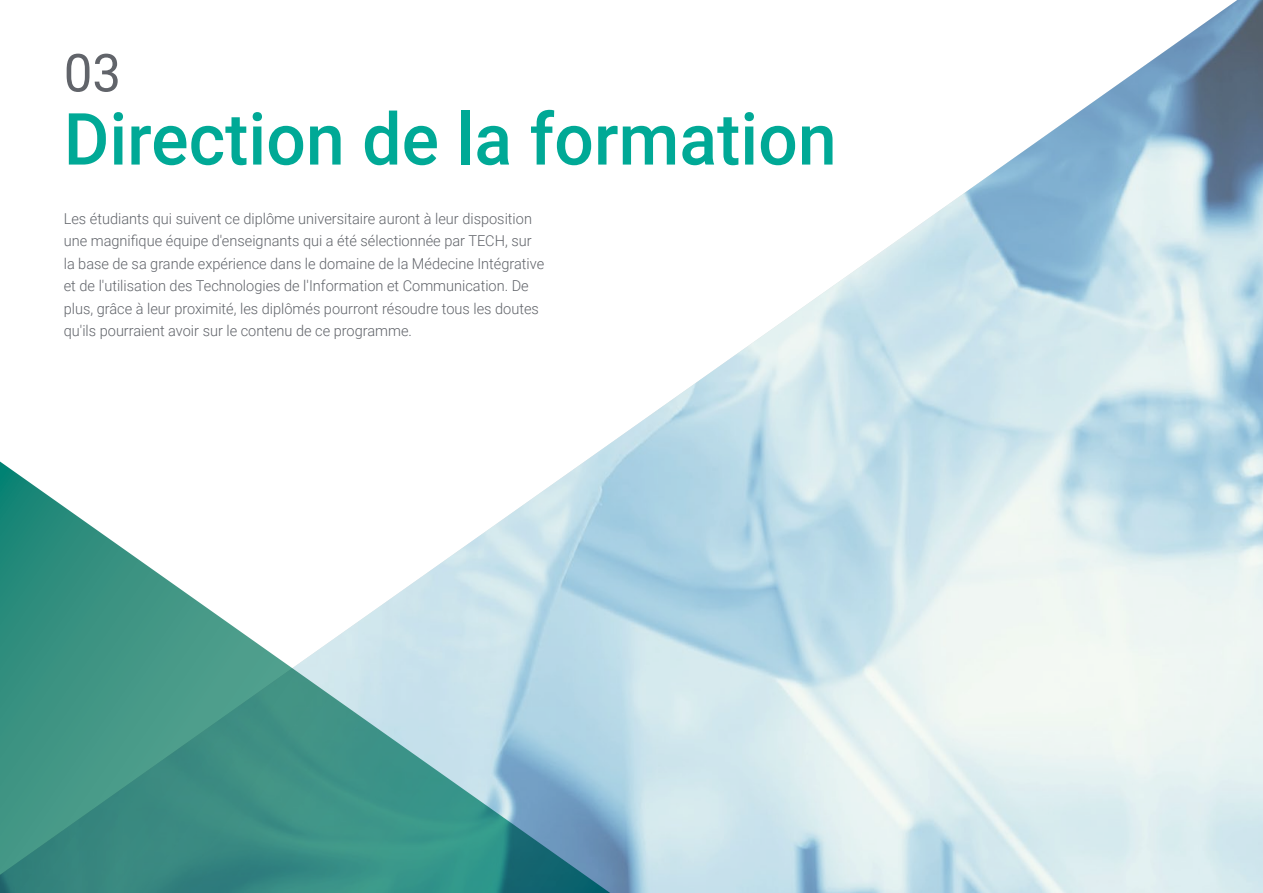
<style>
.page{position:relative;width:1263px;height:893px;background:#fff}
.page>*{position:absolute;margin:0;border:0;box-sizing:border-box;transform-origin:0 0}
.t1{font:500 72px "Roboto";color:#00a996}
.t2{font:52.5px "Roboto";color:#61646a}
.t3{font:300 15px/22.5px "Roboto";color:#61646a}
</style>
<div class="page">
<img style="left:607px;top:0;width:656px;height:893px">
<svg style="left:0;top:446px;width:640px;height:447px"></svg>
<h2 class="t2" style="left:64px;top:36px;width:59px">03</h2>
<h1 class="t1" style="left:64px;top:89px;width:774px">Direction de la formation</h1>
<p class="t3" style="left:64px;top:207px;width:482px">Les étudiants qui suivent ce diplôme universitaire auront à leur disposition une magnifique équipe d'enseignants qui a été sélectionnée par TECH, sur la base de sa grande expérience dans le domaine de la Médecine Intégrative et de l'utilisation des Technologies de l'Information et Communication. De plus, grâce à leur proximité, les diplômés pourront résoudre tous les doutes qu'ils pourraient avoir sur le contenu de ce programme.</p>
</div>
